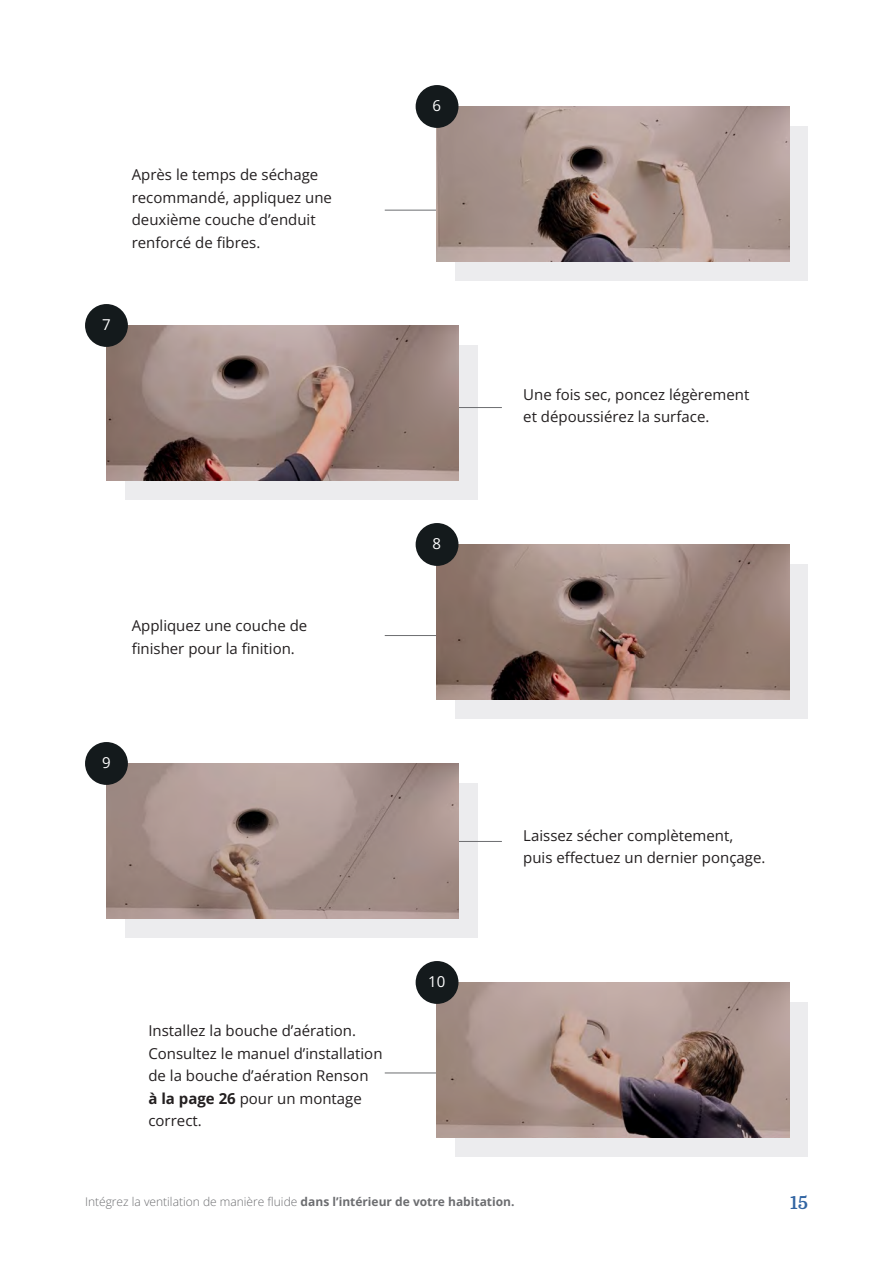
<style>
.page{position:relative;width:893px;height:1263px;background:#fff}
.page>*{position:absolute;margin:0;border:0;box-sizing:border-box;transform-origin:0 0}
.t1{font:700 18px "Domine";color:#3265a3}
.t2{font:15px/22.5px "Open Sans";color:#231f20}
.t3{font:15px "Open Sans";color:#fff}
.t4{font:300 12px "Open Sans";color:#6c6d70}
.s1{font-weight:700}
</style>
<div class="page">
<hr style="left:385px;top:210px;width:86px;height:1px;background:#6c6d70">
<hr style="left:385px;top:635px;width:86px;height:1px;background:#6c6d70">
<hr style="left:385px;top:1072px;width:86px;height:1px;background:#6c6d70">
<div style="left:455px;top:126px;width:353px;height:154px;background:#ececee"></div>
<img style="left:437px;top:106px;width:352px;height:156px">
<div style="left:416px;top:85px;width:42px;height:43px;background:#141a1c;border-radius:50%"></div>
<div style="left:455px;top:564px;width:353px;height:154px;background:#ececee"></div>
<img style="left:437px;top:544px;width:352px;height:156px">
<div style="left:416px;top:523px;width:42px;height:43px;background:#141a1c;border-radius:50%"></div>
<div style="left:125px;top:345px;width:352px;height:154px;background:#ececee"></div>
<div style="left:125px;top:783px;width:352px;height:154px;background:#ececee"></div>
<div style="left:455px;top:1002px;width:353px;height:154px;background:#ececee"></div>
<img style="left:437px;top:982px;width:352px;height:156px">
<div style="left:416px;top:961px;width:42px;height:43px;background:#141a1c;border-radius:50%"></div>
<hr style="left:416px;top:407px;width:86px;height:1px;background:#6c6d70">
<hr style="left:416px;top:841px;width:86px;height:1px;background:#6c6d70">
<img style="left:106px;top:325px;width:353px;height:156px">
<div style="left:85px;top:304px;width:43px;height:43px;background:#141a1c;border-radius:50%"></div>
<img style="left:106px;top:763px;width:353px;height:156px">
<div style="left:85px;top:742px;width:43px;height:43px;background:#141a1c;border-radius:50%"></div>
<p class="t2" style="left:132px;top:163px;width:202px">Après le temps de séchage recommandé, appliquez une deuxième couche d’enduit renforcé de fibres.</p>
<p class="t3" style="left:102px;top:314px;width:10px">7</p>
<p class="t3" style="left:433px;top:95px;width:10px">6</p>
<p class="t2" style="left:132px;top:614px;width:177px">Appliquez une couche de finisher pour la finition.</p>
<p class="t3" style="left:102px;top:752px;width:10px">9</p>
<p class="t3" style="left:433px;top:533px;width:10px">8</p>
<p class="t2" style="left:148px;top:1019px;width:236px">Installez la bouche d’aération.<br>Consultez le manuel d’installation de la bouche d’aération Renson<br><span class="s1">à la page 26</span> pour un montage correct.</p>
<p class="t3" style="left:428px;top:971px;width:19px">10</p>
<p class="t2" style="left:523px;top:383px;width:228px">Une fois sec, poncez légèrement et dépoussiérez la surface.</p>
<p class="t2" style="left:523px;top:824px;width:244px">Laissez sécher complètement, puis effectuez un dernier ponçage.</p>
<p class="t4" style="left:85px;top:1193px;width:431px">Intégrez la ventilation de manière fluide <span class="s1">dans l’intérieur de votre habitation.</span></p>
<p class="t1" style="left:790px;top:1193px;width:19px">15</p>
</div>
